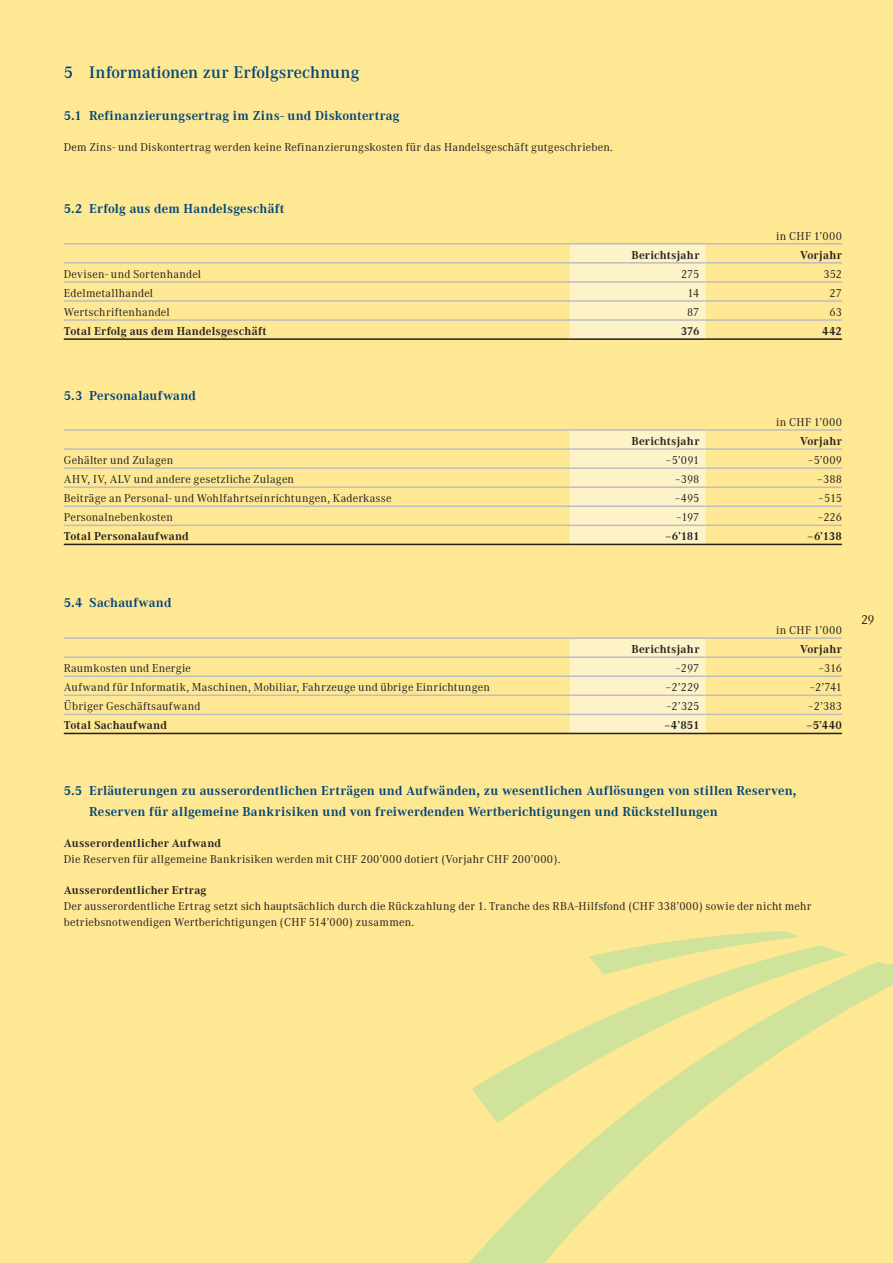
<style>
.page{position:relative;width:893px;height:1263px;background:#ffe894}
.page>*{position:absolute;margin:0;border:0;box-sizing:border-box;transform-origin:0 0}
.t1{font:500 16.5px "Corporate ABQ";letter-spacing:.005em;color:#004578}
.t2{font:700 12.75px/21px "Corporate ABQ";letter-spacing:.015em;color:#004578}
.t3{font:12.75px "Corporate ABQ";color:#231f20}
.t4{font:11.25px/15.8px "Corporate ABQ";letter-spacing:.02em;color:#231f20}
.t5{font:700 11.25px "Corporate ABQ";letter-spacing:.015em;color:#231f20}
</style>
<div class="page">
<div style="left:570px;top:244px;width:136px;height:94px;background:#fef3c8"></div>
<hr style="left:64px;top:243px;width:506px;height:1px;background:#bcbdc0">
<hr style="left:570px;top:243px;width:136px;height:1px;background:#bcbdc0">
<hr style="left:706px;top:243px;width:136px;height:1px;background:#bcbdc0">
<hr style="left:64px;top:262px;width:506px;height:2px;background:#bcbdc0">
<hr style="left:570px;top:262px;width:136px;height:2px;background:#bcbdc0">
<hr style="left:706px;top:262px;width:136px;height:2px;background:#bcbdc0">
<hr style="left:64px;top:281px;width:506px;height:2px;background:#bcbdc0">
<hr style="left:570px;top:281px;width:136px;height:2px;background:#bcbdc0">
<hr style="left:706px;top:281px;width:136px;height:2px;background:#bcbdc0">
<hr style="left:64px;top:300px;width:506px;height:2px;background:#bcbdc0">
<hr style="left:570px;top:300px;width:136px;height:2px;background:#bcbdc0">
<hr style="left:706px;top:300px;width:136px;height:2px;background:#bcbdc0">
<hr style="left:64px;top:319px;width:506px;height:2px;background:#bcbdc0">
<hr style="left:570px;top:319px;width:136px;height:2px;background:#bcbdc0">
<hr style="left:706px;top:319px;width:136px;height:2px;background:#bcbdc0">
<hr style="left:64px;top:338px;width:506px;height:2px;background:#231f20">
<hr style="left:570px;top:338px;width:136px;height:2px;background:#231f20">
<hr style="left:706px;top:338px;width:136px;height:2px;background:#231f20">
<div style="left:570px;top:431px;width:136px;height:113px;background:#fef3c8"></div>
<hr style="left:64px;top:429px;width:506px;height:2px;background:#bcbdc0">
<hr style="left:570px;top:429px;width:136px;height:2px;background:#bcbdc0">
<hr style="left:706px;top:429px;width:136px;height:2px;background:#bcbdc0">
<hr style="left:64px;top:448px;width:506px;height:2px;background:#bcbdc0">
<hr style="left:570px;top:448px;width:136px;height:2px;background:#bcbdc0">
<hr style="left:706px;top:448px;width:136px;height:2px;background:#bcbdc0">
<hr style="left:64px;top:467px;width:506px;height:2px;background:#bcbdc0">
<hr style="left:570px;top:467px;width:136px;height:2px;background:#bcbdc0">
<hr style="left:706px;top:467px;width:136px;height:2px;background:#bcbdc0">
<hr style="left:64px;top:486px;width:506px;height:2px;background:#bcbdc0">
<hr style="left:570px;top:486px;width:136px;height:2px;background:#bcbdc0">
<hr style="left:706px;top:486px;width:136px;height:2px;background:#bcbdc0">
<hr style="left:64px;top:505px;width:506px;height:2px;background:#bcbdc0">
<hr style="left:570px;top:505px;width:136px;height:2px;background:#bcbdc0">
<hr style="left:706px;top:505px;width:136px;height:2px;background:#bcbdc0">
<hr style="left:64px;top:525px;width:506px;height:1px;background:#bcbdc0">
<hr style="left:570px;top:525px;width:136px;height:1px;background:#bcbdc0">
<hr style="left:706px;top:525px;width:136px;height:1px;background:#bcbdc0">
<hr style="left:64px;top:544px;width:506px;height:1px;background:#231f20">
<hr style="left:570px;top:544px;width:136px;height:1px;background:#231f20">
<hr style="left:706px;top:544px;width:136px;height:1px;background:#231f20">
<div style="left:570px;top:639px;width:136px;height:94px;background:#fef3c8"></div>
<hr style="left:64px;top:637px;width:506px;height:2px;background:#bcbdc0">
<hr style="left:570px;top:637px;width:136px;height:2px;background:#bcbdc0">
<hr style="left:706px;top:637px;width:136px;height:2px;background:#bcbdc0">
<hr style="left:64px;top:656px;width:506px;height:2px;background:#bcbdc0">
<hr style="left:570px;top:656px;width:136px;height:2px;background:#bcbdc0">
<hr style="left:706px;top:656px;width:136px;height:2px;background:#bcbdc0">
<hr style="left:64px;top:675px;width:506px;height:2px;background:#bcbdc0">
<hr style="left:570px;top:675px;width:136px;height:2px;background:#bcbdc0">
<hr style="left:706px;top:675px;width:136px;height:2px;background:#bcbdc0">
<hr style="left:64px;top:694px;width:506px;height:2px;background:#bcbdc0">
<hr style="left:570px;top:694px;width:136px;height:2px;background:#bcbdc0">
<hr style="left:706px;top:694px;width:136px;height:2px;background:#bcbdc0">
<hr style="left:64px;top:714px;width:506px;height:1px;background:#bcbdc0">
<hr style="left:570px;top:714px;width:136px;height:1px;background:#bcbdc0">
<hr style="left:706px;top:714px;width:136px;height:1px;background:#bcbdc0">
<hr style="left:64px;top:733px;width:506px;height:1px;background:#231f20">
<hr style="left:570px;top:733px;width:136px;height:1px;background:#231f20">
<hr style="left:706px;top:733px;width:136px;height:1px;background:#231f20">
<svg style="left:649px;top:931px;width:150px;height:14px"></svg>
<svg style="left:589px;top:945px;width:259px;height:17px"></svg>
<svg style="left:469px;top:962px;width:424px;height:301px"></svg>
<h1 class="t1" style="left:64px;top:62px;width:297px">5 Informationen zur Erfolgsrechnung</h1>
<p class="t2" style="left:64px;top:105px;width:337px">5.1 Refinanzierungsertrag im Zins- und Diskontertrag</p>
<p class="t4" style="left:64px;top:139px;width:551px">Dem Zins- und Diskontertrag werden keine Refinanzierungskosten für das Handelsgeschäft gutgeschrieben.</p>
<p class="t2" style="left:64px;top:198px;width:222px">5.2 Erfolg aus dem Handelsgeschäft</p>
<p class="t4" style="left:776px;top:228px;width:67px">in CHF 1’000</p>
<p class="t5" style="left:631px;top:248px;width:70px">Berichtsjahr</p>
<p class="t5" style="left:800px;top:248px;width:43px">Vorjahr</p>
<p class="t4" style="left:64px;top:266px;width:139px">Devisen- und Sortenhandel</p>
<p class="t4" style="left:681px;top:266px;width:20px">275</p>
<p class="t4" style="left:823px;top:266px;width:20px">352</p>
<p class="t4" style="left:64px;top:285px;width:91px">Edelmetallhandel</p>
<p class="t4" style="left:687px;top:285px;width:13px">14</p>
<p class="t4" style="left:829px;top:285px;width:14px">27</p>
<p class="t4" style="left:64px;top:304px;width:108px">Wertschriftenhandel</p>
<p class="t4" style="left:687px;top:304px;width:14px">87</p>
<p class="t4" style="left:829px;top:304px;width:14px">63</p>
<p class="t5" style="left:64px;top:324px;width:204px">Total Erfolg aus dem Handelsgeschäft</p>
<p class="t5" style="left:681px;top:324px;width:20px">376</p>
<p class="t5" style="left:822px;top:324px;width:21px">442</p>
<p class="t2" style="left:64px;top:385px;width:134px">5.3 Personalaufwand</p>
<p class="t4" style="left:776px;top:414px;width:67px">in CHF 1’000</p>
<p class="t5" style="left:631px;top:434px;width:70px">Berichtsjahr</p>
<p class="t5" style="left:800px;top:434px;width:43px">Vorjahr</p>
<p class="t4" style="left:64px;top:452px;width:111px">Gehälter und Zulagen</p>
<p class="t4" style="left:666px;top:452px;width:35px">–5’091</p>
<p class="t4" style="left:807px;top:452px;width:36px">–5’009</p>
<p class="t4" style="left:64px;top:471px;width:232px">AHV, IV, ALV und andere gesetzliche Zulagen</p>
<p class="t4" style="left:675px;top:471px;width:26px">–398</p>
<p class="t4" style="left:817px;top:471px;width:27px">–388</p>
<p class="t4" style="left:64px;top:490px;width:329px">Beiträge an Personal- und Wohlfahrtseinrichtungen, Kaderkasse</p>
<p class="t4" style="left:674px;top:490px;width:26px">–495</p>
<p class="t4" style="left:818px;top:490px;width:25px">–515</p>
<p class="t4" style="left:64px;top:509px;width:111px">Personalnebenkosten</p>
<p class="t4" style="left:676px;top:509px;width:25px">–197</p>
<p class="t4" style="left:817px;top:509px;width:26px">–226</p>
<p class="t5" style="left:64px;top:529px;width:127px">Total Personalaufwand</p>
<p class="t5" style="left:665px;top:529px;width:36px">–6’181</p>
<p class="t5" style="left:807px;top:529px;width:36px">–6’138</p>
<p class="t2" style="left:64px;top:592px;width:109px">5.4 Sachaufwand</p>
<p class="t4" style="left:776px;top:622px;width:67px">in CHF 1’000</p>
<p class="t5" style="left:631px;top:642px;width:70px">Berichtsjahr</p>
<p class="t5" style="left:800px;top:642px;width:43px">Vorjahr</p>
<p class="t4" style="left:64px;top:660px;width:129px">Raumkosten und Energie</p>
<p class="t4" style="left:675px;top:660px;width:26px">–297</p>
<p class="t4" style="left:818px;top:660px;width:25px">–316</p>
<p class="t4" style="left:64px;top:679px;width:428px">Aufwand für Informatik, Maschinen, Mobiliar, Fahrzeuge und übrige Einrichtungen</p>
<p class="t4" style="left:666px;top:679px;width:35px">–2’229</p>
<p class="t4" style="left:809px;top:679px;width:34px">–2’741</p>
<p class="t4" style="left:64px;top:698px;width:138px">Übriger Geschäftsaufwand</p>
<p class="t4" style="left:666px;top:698px;width:35px">–2’325</p>
<p class="t4" style="left:808px;top:698px;width:36px">–2’383</p>
<p class="t5" style="left:64px;top:719px;width:105px">Total Sachaufwand</p>
<p class="t5" style="left:664px;top:719px;width:37px">–4’851</p>
<p class="t5" style="left:806px;top:719px;width:37px">–5’440</p>
<p class="t3" style="left:861px;top:612px;width:15px">29</p>
<p class="t2" style="left:89px;top:780px;width:709px;text-indent:-26px">5.5 Erläuterungen zu ausserordentlichen Erträgen und Aufwänden, zu wesentlichen Auflösungen von stillen Reserven,<br>Reserven für allgemeine Bankrisiken und von freiwerdenden Wertberichtigungen und Rückstellungen</p>
<p class="t5" style="left:64px;top:837px;width:159px">Ausserordentlicher Aufwand</p>
<p class="t4" style="left:64px;top:851px;width:498px">Die Reserven für allgemeine Bankrisiken werden mit CHF 200’000 dotiert (Vorjahr CHF 200’000).</p>
<p class="t5" style="left:64px;top:884px;width:144px">Ausserordentlicher Ertrag</p>
<p class="t4" style="left:64px;top:898px;width:749px">Der ausserordentliche Ertrag setzt sich hauptsächlich durch die Rückzahlung der 1. Tranche des RBA-Hilfsfond (CHF 338’000) sowie der nicht mehr betriebsnotwendigen Wertberichtigungen (CHF 514’000) zusammen.</p>
</div>
